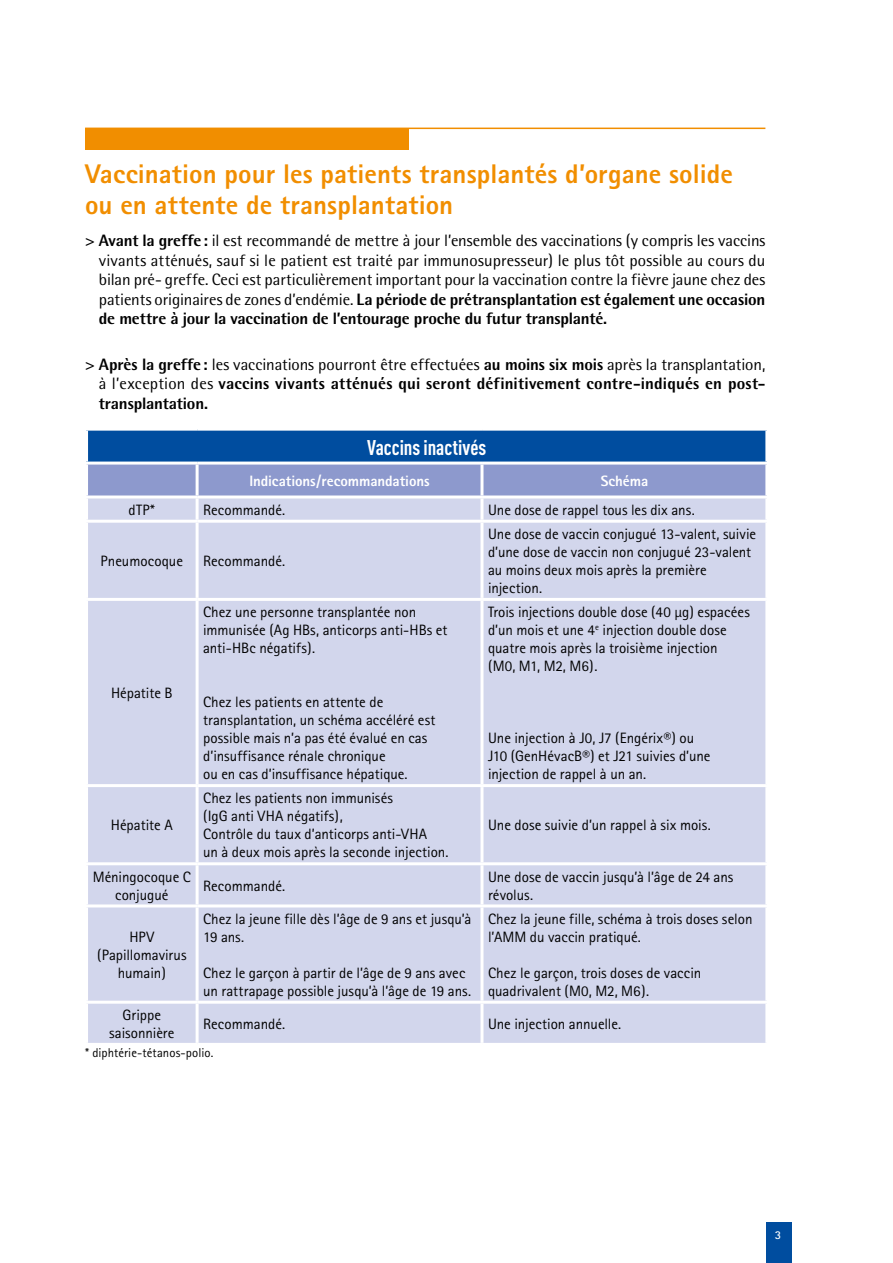
<style>
.page{position:relative;width:893px;height:1263px;background:#fff}
.page>*{position:absolute;margin:0;border:0;box-sizing:border-box;transform-origin:0 0}
.t1{font:800 27px/31.5px "Rotis Sans Serif";letter-spacing:.005em;color:#f18e00}
.t2{font:700 21px "DIN Cond";letter-spacing:-.005em;color:#fff}
.t3{font:16.5px/19.5px "Rotis Semi Sans";letter-spacing:-.005em;color:#000;text-align:justify}
.t4{font:800 16.5px/19.5px "Rotis Semi Sans";letter-spacing:.005em;color:#000;text-align:justify}
.t5{font:15px/18px "Rotis Sans Serif";color:#000}
.t6{font:800 15px "Rotis Sans Serif";letter-spacing:-.005em;color:#fff}
.t7{font:12.75px "Rotis Sans Serif";letter-spacing:.005em;color:#000}
.t8{font:700 12px "Rotis Sans Serif";color:#fff}
.s1{font-weight:800}
.s2{font-weight:400}
</style>
<div class="page">
<hr style="left:85px;top:128px;width:680px;height:1px;background:#f18e00">
<div style="left:85px;top:128px;width:323px;height:22px;background:#f18e00"></div>
<div style="left:87px;top:429px;width:680px;height:34px;background:#004d9f"></div>
<div style="left:88px;top:465px;width:677px;height:30px;background:#8d99cd"></div>
<div style="left:88px;top:498px;width:677px;height:545px;background:#d2d6ec"></div>
<hr style="left:85px;top:428px;width:112px;height:3px;background:#fff">
<hr style="left:85px;top:431px;width:3px;height:31px;background:#fff">
<hr style="left:197px;top:428px;width:285px;height:3px;background:#fff">
<hr style="left:482px;top:428px;width:286px;height:3px;background:#fff">
<hr style="left:765px;top:431px;width:3px;height:31px;background:#fff">
<hr style="left:85px;top:462px;width:112px;height:3px;background:#fff">
<hr style="left:197px;top:462px;width:285px;height:3px;background:#fff">
<hr style="left:196px;top:465px;width:3px;height:30px;background:#fff">
<hr style="left:482px;top:462px;width:286px;height:3px;background:#fff">
<hr style="left:480px;top:465px;width:3px;height:30px;background:#fff">
<hr style="left:196px;top:601px;width:3px;height:183px;background:#fff">
<hr style="left:480px;top:601px;width:3px;height:183px;background:#fff">
<hr style="left:85px;top:784px;width:112px;height:3px;background:#fff">
<hr style="left:197px;top:784px;width:285px;height:3px;background:#fff">
<hr style="left:196px;top:787px;width:3px;height:75px;background:#fff">
<hr style="left:482px;top:784px;width:286px;height:3px;background:#fff">
<hr style="left:480px;top:787px;width:3px;height:75px;background:#fff">
<hr style="left:196px;top:498px;width:3px;height:22px;background:#fff">
<hr style="left:480px;top:498px;width:3px;height:22px;background:#fff">
<hr style="left:85px;top:520px;width:112px;height:3px;background:#fff">
<hr style="left:197px;top:520px;width:285px;height:3px;background:#fff">
<hr style="left:196px;top:523px;width:3px;height:75px;background:#fff">
<hr style="left:482px;top:520px;width:286px;height:3px;background:#fff">
<hr style="left:480px;top:523px;width:3px;height:75px;background:#fff">
<hr style="left:85px;top:598px;width:112px;height:3px;background:#fff">
<hr style="left:197px;top:598px;width:285px;height:3px;background:#fff">
<hr style="left:482px;top:598px;width:286px;height:3px;background:#fff">
<hr style="left:85px;top:862px;width:112px;height:3px;background:#fff">
<hr style="left:197px;top:862px;width:285px;height:3px;background:#fff">
<hr style="left:196px;top:865px;width:3px;height:39px;background:#fff">
<hr style="left:482px;top:862px;width:286px;height:3px;background:#fff">
<hr style="left:480px;top:865px;width:3px;height:39px;background:#fff">
<hr style="left:85px;top:904px;width:112px;height:3px;background:#fff">
<hr style="left:197px;top:904px;width:285px;height:3px;background:#fff">
<hr style="left:196px;top:907px;width:3px;height:94px;background:#fff">
<hr style="left:482px;top:904px;width:286px;height:3px;background:#fff">
<hr style="left:480px;top:907px;width:3px;height:94px;background:#fff">
<hr style="left:85px;top:1001px;width:112px;height:3px;background:#fff">
<hr style="left:197px;top:1001px;width:285px;height:3px;background:#fff">
<hr style="left:196px;top:1004px;width:3px;height:39px;background:#fff">
<hr style="left:482px;top:1001px;width:286px;height:3px;background:#fff">
<hr style="left:480px;top:1004px;width:3px;height:39px;background:#fff">
<div style="left:766px;top:1222px;width:26px;height:41px;background:#004d9f"></div>
<h1 class="t1" style="left:85px;top:157px;width:649px">Vaccination pour les patients transplantés d’organe solide ou en attente de transplantation</h1>
<p class="t3" style="left:99px;top:231px;width:668px;text-indent:-14px"><span class="s1">&gt; Avant la greffe:</span> il est recommandé de mettre à jour l’ensemble des vaccinations (y compris les vaccins vivants atténués, sauf si le patient est traité par immunosupresseur) le plus tôt possible au cours du bilan pré- greffe. Ceci est particulièrement important pour la vaccination contre la fièvre jaune chez des patients originaires de zones d’endémie. <span class="s1">La période de prétransplantation est également une occasion de mettre à jour la vaccination de l’entourage proche du futur transplanté.</span></p>
<p class="t4" style="left:99px;top:354px;width:668px;text-indent:-14px">&gt; Après la greffe: <span class="s2">les vaccinations pourront être effectuées</span> au moins six mois <span class="s2">après la transplantation, à l’exception des</span> vaccins vivants atténués qui seront définitivement contre-indiqués en post&shy;transplantation.</p>
<h2 class="t2" style="left:367px;top:434px;width:121px">Vaccins inactivés</h2>
<p class="t6" style="left:249px;top:471px;width:182px">Indications/recommandations</p>
<p class="t6" style="left:601px;top:471px;width:49px">Schéma</p>
<p class="t5" style="left:129px;top:501px;width:28px">dTP*</p>
<p class="t5" style="left:203px;top:501px;width:84px">Recommandé.</p>
<p class="t5" style="left:488px;top:501px;width:208px">Une dose de rappel tous les dix ans.</p>
<p class="t5" style="left:101px;top:552px;width:84px">Pneumocoque</p>
<p class="t5" style="left:203px;top:552px;width:84px">Recommandé.</p>
<p class="t5" style="left:488px;top:525px;width:270px">Une dose de vaccin conjugué 13-valent, suivie d’une dose de vaccin non conjugué 23-valent au moins deux mois après la première injection.</p>
<p class="t5" style="left:111px;top:684px;width:63px">Hépatite B</p>
<p class="t5" style="left:111px;top:816px;width:63px">Hépatite A</p>
<p class="t5" style="left:203px;top:603px;width:246px">Chez une personne transplantée non immunisée (Ag HBs, anticorps anti-HBs et anti-HBc négatifs).</p>
<p class="t5" style="left:203px;top:693px;width:234px">Chez les patients en attente de transplantation, un schéma accéléré est possible mais n’a pas été évalué en cas d’insuffisance rénale chronique<br>ou en cas d’insuffisance hépatique.</p>
<p class="t5" style="left:203px;top:789px;width:247px">Chez les patients non immunisés<br>(IgG anti VHA négatifs),<br>Contrôle du taux d’anticorps anti-VHA<br>un à deux mois après la seconde injection.</p>
<p class="t5" style="left:488px;top:603px;width:263px">Trois injections double dose (40 μg) espacées d’un mois et une 4<sup>e</sup> injection double dose quatre mois après la troisième injection<br>(M0, M1, M2, M6).</p>
<p class="t5" style="left:488px;top:729px;width:224px">Une injection à J0, J7 (Engérix®) ou<br>J10 (GenHévacB®) et J21 suivies d’une injection de rappel à un an.</p>
<p class="t5" style="left:488px;top:816px;width:224px">Une dose suivie d’un rappel à six mois.</p>
<p class="t5" style="left:93px;top:867px;width:100px;text-align:center">Méningocoque C conjugué</p>
<p class="t5" style="left:203px;top:876px;width:84px">Recommandé.</p>
<p class="t5" style="left:488px;top:867px;width:247px">Une dose de vaccin jusqu’à l’âge de 24 ans révolus.</p>
<p class="t5" style="left:97px;top:927px;width:91px;text-align:center">HPV (Papillomavirus humain)</p>
<p class="t5" style="left:203px;top:909px;width:270px">Chez la jeune fille dès l’âge de 9 ans et jusqu’à<br>19 ans.</p>
<p class="t5" style="left:203px;top:963px;width:270px">Chez le garçon à partir de l’âge de 9 ans avec un rattrapage possible jusqu’à l’âge de 19 ans.</p>
<p class="t5" style="left:488px;top:909px;width:266px">Chez la jeune fille, schéma à trois doses selon l’AMM du vaccin pratiqué.</p>
<p class="t5" style="left:488px;top:963px;width:215px">Chez le garçon, trois doses de vaccin quadrivalent (M0, M2, M6).</p>
<p class="t5" style="left:109px;top:1006px;width:67px;text-align:center">Grippe saisonnière</p>
<p class="t5" style="left:203px;top:1015px;width:84px">Recommandé.</p>
<p class="t5" style="left:488px;top:1015px;width:135px">Une injection annuelle.</p>
<p class="t7" style="left:85px;top:1045px;width:130px">* diphtérie-tétanos-polio.</p>
<p class="t8" style="left:775px;top:1227px;width:8px">3</p>
</div>
